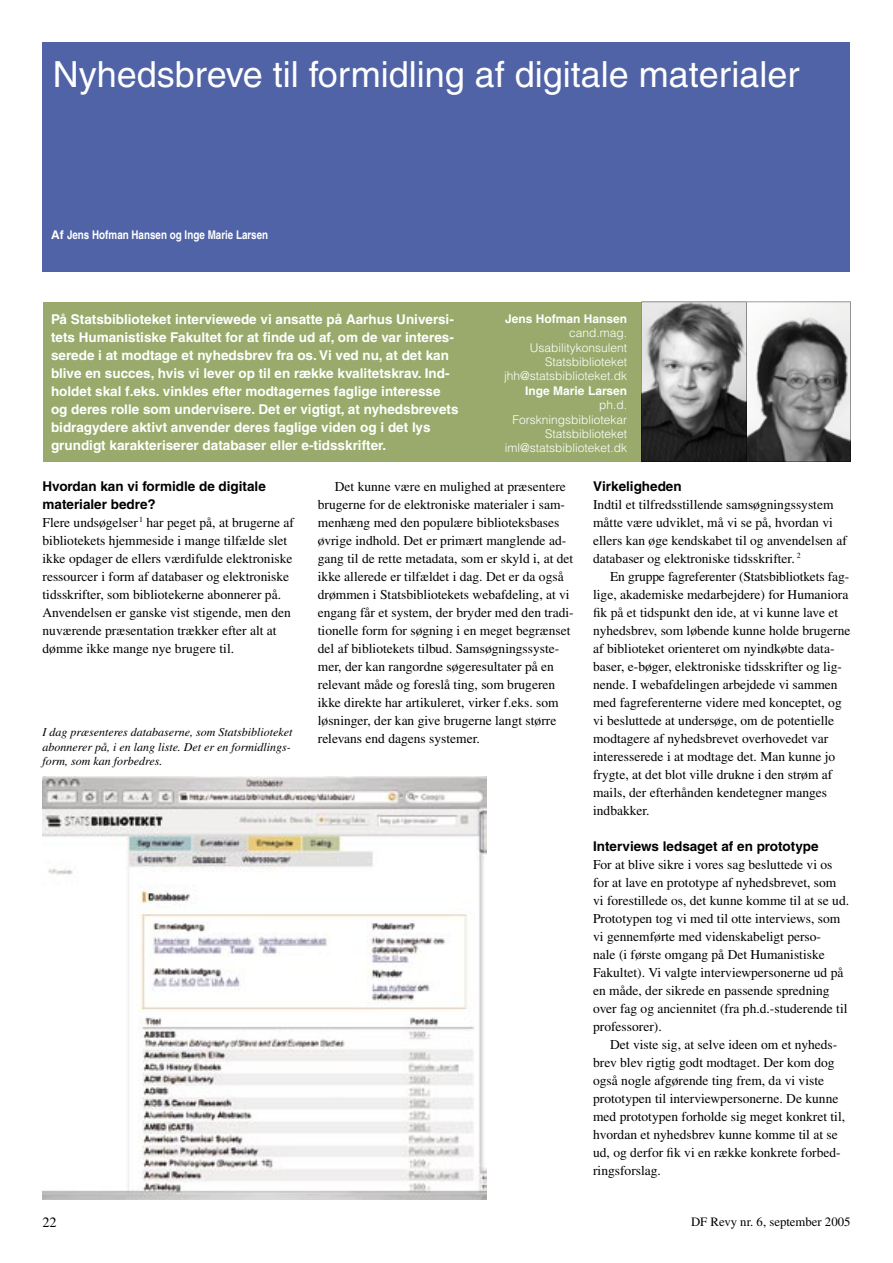
<style>
.page{position:relative;width:893px;height:1263px;background:#fff}
.page>*{position:absolute;margin:0;border:0;box-sizing:border-box;transform-origin:0 0}
.t1{font:36px "Helvetica";color:#fff}
.t2{font:14.25px "Times";color:#000}
.t3{font:13.5px/18px "Times";color:#000}
.t4{font:700 13.5px/18px "Helvetica";color:#fff}
.t5{font:700 13.5px/18px "Helvetica";color:#000}
.t6{font:12.75px "Times";color:#000}
.t7{font:300 12px/14.4px "Helvetica";color:#fff;text-align:right}
.t8{font:italic 12px/14.4px "Times";color:#000}
.t9{font:700 condensed 12px "Helvetica";color:#fff}
.t10{font:700 12px "Helvetica";color:#fff}
.s1{font-stretch:normal}
</style>
<div class="page">
<div style="left:43px;top:302px;width:807px;height:159px;background:#99aa6c"></div>
<div style="left:43px;top:43px;width:807px;height:229px;background:#5063a6"></div>
<img style="left:43px;top:777px;width:444px;height:422px">
<svg style="left:641px;top:302px;width:210px;height:160px"></svg>
<h1 class="t1" style="left:53px;top:54px;width:748px">Nyhedsbreve til formidling af digitale materialer</h1>
<p class="t9" style="left:51px;top:227px;width:219px"><span class="s1">Af</span> Jens Hofman Hansen og Inge Marie Larsen</p>
<p class="t4" style="left:51px;top:310px;width:409px">På Statsbiblioteket interviewede vi ansatte på Aarhus Universi&shy;tets Humanistiske Fakultet for at finde ud af, om de var interes&shy;serede i at modtage et nyhedsbrev fra os. Vi ved nu, at det kan blive en succes, hvis vi lever op til en række kvalitetskrav. Ind&shy;holdet skal f.eks. vinkles efter modtagernes faglige interesse og deres rolle som undervisere. Det er vigtigt, at nyhedsbrevets bidragydere aktivt anvender deres faglige viden og i det lys grundigt karakteriserer databaser eller e-tidsskrifter.</p>
<p class="t5" style="left:43px;top:477px;width:225px">Hvordan kan vi formidle de digitale materialer bedre?</p>
<p class="t3" style="left:43px;top:513px;width:253px">Flere undsøgelser <sup>1</sup> har peget på, at brugerne af bibliotekets hjemmeside i mange tilfælde slet ikke opdager de ellers værdifulde elektroniske ressourcer i form af databaser og elektroniske tidsskrifter, som bibliotekerne abonnerer på.<br>Anvendelsen er ganske vist stigende, men den nuværende præsentation trækker efter alt at dømme ikke mange nye brugere til.</p>
<p class="t10" style="left:505px;top:311px;width:124px">Jens Hofman Hansen</p>
<p class="t7" style="left:504px;top:326px;width:124px">cand.mag.<br>Usabilitykonsulent<br>Statsbiblioteket jhh@statsbiblioteket.dk</p>
<p class="t10" style="left:525px;top:383px;width:103px">Inge Marie Larsen</p>
<p class="t7" style="left:505px;top:398px;width:124px">ph.d.<br>Forskningsbibliotekar<br>Statsbiblioteket iml@statsbiblioteket.dk</p>
<p class="t3" style="left:318px;top:477px;width:257px;text-indent:17px">Det kunne være en mulighed at præsentere brugerne for de elektroniske materialer i sam&shy;menhæng med den populære biblioteksbases øvrige indhold. Det er primært manglende ad&shy;gang til de rette metadata, som er skyld i, at det ikke allerede er tilfældet i dag. Det er da også drømmen i Statsbibliotekets webafdeling, at vi engang får et system, der bryder med den tradi&shy;tionelle form for søgning i en meget begrænset del af bibliotekets tilbud. Samsøgningssyste&shy;mer, der kan rangordne søgeresultater på en relevant måde og foreslå ting, som brugeren ikke direkte har artikuleret, virker f.eks. som løsninger, der kan give brugerne langt større relevans end dagens systemer.</p>
<p class="t5" style="left:593px;top:477px;width:90px">Virkeligheden</p>
<p class="t3" style="left:593px;top:495px;width:255px">Indtil et tilfredsstillende samsøgningssystem måtte være udviklet, må vi se på, hvordan vi ellers kan øge kendskabet til og anvendelsen af databaser og elektroniske tidsskrifter. <sup>2</sup></p>
<p class="t3" style="left:593px;top:567px;width:259px;text-indent:17px">En gruppe fagreferenter (Statsbibliotkets fag&shy;lige, akademiske medarbejdere) for Humaniora fik på et tidspunkt den ide, at vi kunne lave et nyhedsbrev, som løbende kunne holde brugerne af biblioteket orienteret om nyindkøbte data&shy;baser, e-bøger, elektroniske tidsskrifter og lig&shy;nende. I webafdelingen arbejdede vi sammen med fagreferenterne videre med konceptet, og vi besluttede at undersøge, om de potentielle modtagere af nyhedsbrevet overhovedet var interesserede i at modtage det. Man kunne jo frygte, at det blot ville drukne i den strøm af mails, der efterhånden kendetegner manges indbakker.</p>
<p class="t5" style="left:593px;top:837px;width:227px">Interviews ledsaget af en prototype</p>
<p class="t3" style="left:593px;top:855px;width:257px">For at blive sikre i vores sag besluttede vi os for at lave en prototype af nyhedsbrevet, som vi forestillede os, det kunne komme til at se ud.<br>Prototypen tog vi med til otte interviews, som vi gennemførte med videnskabeligt perso-<br>nale (i første omgang på Det Humanistiske Fakultet). Vi valgte interviewpersonerne ud på en måde, der sikrede en passende spredning over fag og anciennitet (fra ph.d.-studerende til professorer).</p>
<p class="t3" style="left:593px;top:1035px;width:254px;text-indent:17px">Det viste sig, at selve ideen om et nyheds&shy;brev blev rigtig godt modtaget. Der kom dog også nogle afgørende ting frem, da vi viste prototypen til interviewpersonerne. De kunne med prototypen forholde sig meget konkret til, hvordan et nyhedsbrev kunne komme til at se ud, og derfor fik vi en række konkrete forbed&shy;ringsforslag.</p>
<p class="t8" style="left:43px;top:725px;width:251px">I dag præsenteres databaserne, som Statsbiblioteket abonnerer på, i en lang liste. Det er en formidlings&shy;form, som kan forbedres.</p>
<p class="t2" style="left:43px;top:1214px;width:16px">22</p>
<p class="t6" style="left:691px;top:1215px;width:161px">DF Revy nr. 6, september 2005</p>
</div>
